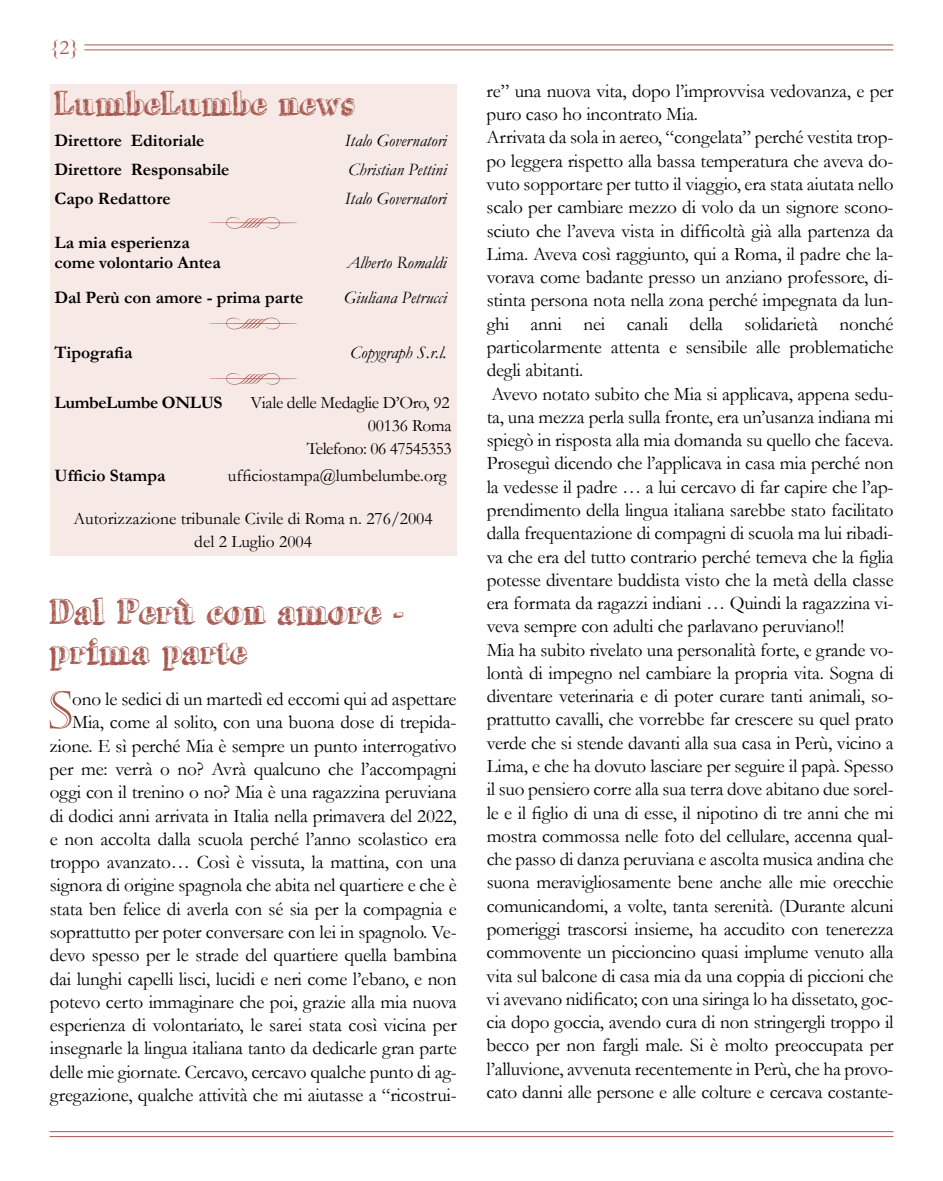
<style>
.page{position:relative;width:943px;height:1181px;background:#fff}
.page>*{position:absolute;margin:0;border:0;box-sizing:border-box;transform-origin:0 0}
.t1{font:51.8px "Castellar";color:#a7594f}
.t2{font:33.25px/40.2px "Grutch Shaded";color:#a7594f}
.t3{font:31.5px "Grutch Shaded";color:#a7594f}
.t4{font:21px "Garamond";color:#a7594f}
.t5{font:19.25px/23.3px "Garamond";letter-spacing:-.01em;color:#000;text-align:right}
.t6{font:700 17.5px/20.1px "Garamond";color:#000}
.t7{font:italic 17.5px "Garamond";color:#000}
.t8{font:17.5px/22.8px "Garamond";color:#000;text-align:center}
.t9{font:17.5px/22.8px "Garamond";letter-spacing:-.02em;color:#000;text-align:right}
.t10{font:700 17.5px "Garamond";letter-spacing:-.02em;color:#000}
</style>
<div class="page">
<hr style="left:84px;top:45px;width:809px;height:1px;background:#a7594f">
<hr style="left:84px;top:50px;width:809px;height:1px;background:#a7594f">
<hr style="left:50px;top:1136px;width:843px;height:1px;background:#a7594f">
<hr style="left:50px;top:1131px;width:843px;height:1px;background:#a7594f">
<div style="left:50px;top:84px;width:406px;height:472px;background:#f7e9e6"></div>
<svg style="left:209px;top:217px;width:88px;height:12px"></svg>
<svg style="left:209px;top:318px;width:88px;height:11px"></svg>
<svg style="left:209px;top:373px;width:88px;height:12px"></svg>
<p class="t4" style="left:50px;top:33px;width:31px">{2}</p>
<h3 class="t3" style="left:55px;top:84px;width:302px">LumbeLumbe news</h3>
<p class="t6" style="left:55px;top:130px;width:151px">Direttore Editoriale</p>
<p class="t7" style="left:345px;top:128px;width:103px">Italo Governatori</p>
<p class="t6" style="left:55px;top:159px;width:176px">Direttore Responsabile</p>
<p class="t7" style="left:348px;top:158px;width:100px">Christian Pettini</p>
<p class="t6" style="left:55px;top:189px;width:118px">Capo Redattore</p>
<p class="t7" style="left:345px;top:187px;width:103px">Italo Governatori</p>
<p class="t6" style="left:55px;top:233px;width:168px">La mia esperienza come volontario Antea</p>
<p class="t7" style="left:347px;top:251px;width:101px">Alberto Romaldi</p>
<p class="t6" style="left:55px;top:288px;width:250px">Dal Perù con amore - prima parte</p>
<p class="t7" style="left:344px;top:286px;width:104px">Giuliana Petrucci</p>
<p class="t6" style="left:55px;top:343px;width:80px">Tipografia</p>
<p class="t7" style="left:350px;top:341px;width:98px">Copygraph S.r.l.</p>
<p class="t10" style="left:55px;top:391px;width:169px">LumbeLumbe ONLUS</p>
<p class="t9" style="left:250px;top:391px;width:203px">Viale delle Medaglie D’Oro, 92<br>00136 Roma<br>Telefono: 06 47545353</p>
<p class="t6" style="left:55px;top:466px;width:112px">Ufficio Stampa</p>
<p class="t8" style="left:228px;top:464px;width:220px">ufficiostampa@lumbelumbe.org</p>
<p class="t8" style="left:74px;top:507px;width:360px">Autorizzazione tribunale Civile di Roma n. 276/2004 del 2 Luglio 2004</p>
<h2 class="t2" style="left:50px;top:591px;width:356px">Dal Perù con amore - prima parte</h2>
<h1 class="t1" style="left:48px;top:681px;width:26px">S</h1>
<p class="t5" style="left:50px;top:687px;width:409px">ono le sedici di un martedì ed eccomi qui ad aspettare Mia, come al solito, con una buona dose di trepida&shy;zione. E sì perché Mia è sempre un punto interrogativo per me: verrà o no? Avrà qualcuno che l’accompagni oggi con il trenino o no? Mia è una ragazzina peruviana di dodici anni arrivata in Italia nella primavera del 2022, e non accolta dalla scuola perché l’anno scolastico era troppo avanzato… Così è vissuta, la mattina, con una signora di origine spagnola che abita nel quartiere e che è stata ben felice di averla con sé sia per la compagnia e soprattutto per poter conversare con lei in spagnolo. Ve&shy;devo spesso per le strade del quartiere quella bambina dai lunghi capelli lisci, lucidi e neri come l’ebano, e non potevo certo immaginare che poi, grazie alla mia nuova esperienza di volontariato, le sarei stata così vicina per insegnarle la lingua italiana tanto da dedicarle gran parte delle mie giornate. Cercavo, cercavo qualche punto di ag&shy;gregazione, qualche attività che mi aiutasse a “ricostrui-</p>
<p class="t5" style="left:486px;top:79px;width:408px;text-align:left">re” una nuova vita, dopo l’improvvisa vedovanza, e per puro caso ho incontrato Mia.<br>Arrivata da sola in aereo, “congelata” perché vestita trop&shy;po leggera rispetto alla bassa temperatura che aveva do&shy;vuto sopportare per tutto il viaggio, era stata aiutata nello scalo per cambiare mezzo di volo da un signore scono&shy;sciuto che l’aveva vista in difficoltà già alla partenza da Lima. Aveva così raggiunto, qui a Roma, il padre che la&shy;vorava come badante presso un anziano professore, di&shy;stinta persona nota nella zona perché impegnata da lun&shy;ghi anni nei canali della solidarietà nonché particolarmente attenta e sensibile alle problematiche degli abitanti.<br>Avevo notato subito che Mia si applicava, appena sedu&shy;ta, una mezza perla sulla fronte, era un’usanza indiana mi spiegò in risposta alla mia domanda su quello che faceva.<br>Proseguì dicendo che l’applicava in casa mia perché non la vedesse il padre … a lui cercavo di far capire che l’ap&shy;prendimento della lingua italiana sarebbe stato facilitato dalla frequentazione di compagni di scuola ma lui ribadi&shy;va che era del tutto contrario perché temeva che la figlia potesse diventare buddista visto che la metà della classe era formata da ragazzi indiani … Quindi la ragazzina vi&shy;veva sempre con adulti che parlavano peruviano!!<br>Mia ha subito rivelato una personalità forte, e grande vo&shy;lontà di impegno nel cambiare la propria vita. Sogna di diventare veterinaria e di poter curare tanti animali, so&shy;prattutto cavalli, che vorrebbe far crescere su quel prato verde che si stende davanti alla sua casa in Perù, vicino a Lima, e che ha dovuto lasciare per seguire il papà. Spesso il suo pensiero corre alla sua terra dove abitano due sorel&shy;le e il figlio di una di esse, il nipotino di tre anni che mi mostra commossa nelle foto del cellulare, accenna qual&shy;che passo di danza peruviana e ascolta musica andina che suona meravigliosamente bene anche alle mie orecchie comunicandomi, a volte, tanta serenità. (Durante alcuni pomeriggi trascorsi insieme, ha accudito con tenerezza commovente un piccioncino quasi implume venuto alla vita sul balcone di casa mia da una coppia di piccioni che vi avevano nidificato; con una siringa lo ha dissetato, goc&shy;cia dopo goccia, avendo cura di non stringergli troppo il becco per non fargli male. Si è molto preoccupata per l’alluvione, avvenuta recentemente in Perù, che ha provo&shy;cato danni alle persone e alle colture e cercava costante-</p>
</div>
